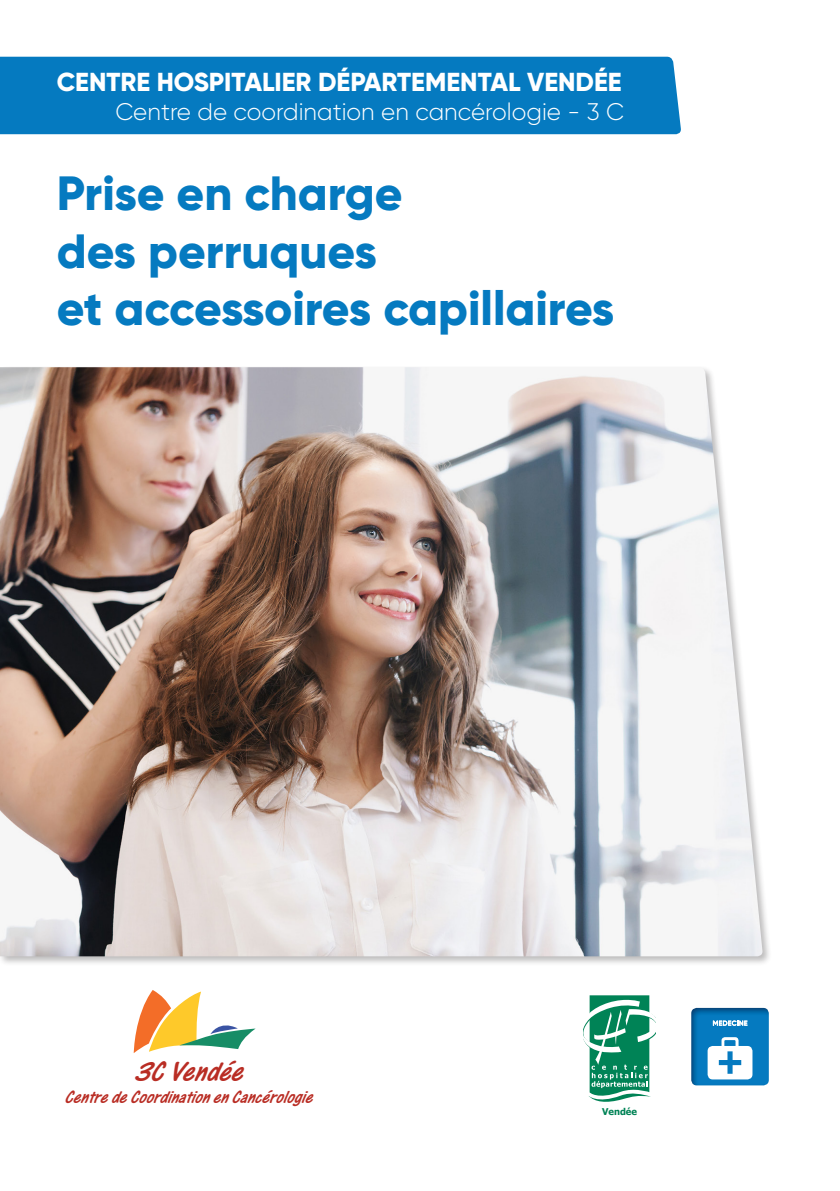
<style>
.page{position:relative;width:840px;height:1191px;background:#fff}
.page>*{position:absolute;margin:0;border:0;box-sizing:border-box;transform-origin:0 0}
.texte{font:800 48px/57.6px "Gilroy";color:#057ac0}
.t1{font:italic 29.6px "One Stroke Script Let Plain";color:#b92d24}
.texte-2{font:800 26px "Gilroy";color:#fff}
.texte-3{font:300 24px "Gilroy";color:#fff}
.t2{font:italic 18.6px "One Stroke Script Let Plain";color:#b92d24}
.t3{font:700 9.4px "Tahoma";color:#008356}
</style>
<div class="page">
<svg style="left:583px;top:995px;width:72px;height:107px"></svg>
<div style="left:0;top:365px;width:772px;height:601px;background:#231f20;opacity:.3"></div>
<img style="left:0;top:367px;width:762px;height:589px">
<div style="left:0;top:57px;width:681px;height:77px;background:#057ac0"></div>
<img style="left:691px;top:1008px;width:77px;height:77px">
<svg style="left:712px;top:1020px;width:35px;height:5px"></svg>
<svg style="left:707px;top:1037px;width:45px;height:42px"></svg>
<svg style="left:134px;top:990px;width:121px;height:63px"></svg>
<p class="texte-2" style="left:57px;top:66px;width:566px">CENTRE HOSPITALIER DÉPARTEMENTAL VENDÉE</p>
<p class="texte-3" style="left:115px;top:97px;width:510px">Centre de coordination en cancérologie - 3 C</p>
<p class="texte" style="left:57px;top:164px;width:559px">Prise en charge<br>des perruques<br>et accessoires capillaires</p>
<p class="t1" style="left:134px;top:1054px;width:122px">3CVendée</p>
<p class="t2" style="left:64px;top:1086px;width:257px">CentredeCoordinationenCancérologie</p>
<p class="t3" style="left:602px;top:1104px;width:36px">Vendée</p>
</div>
